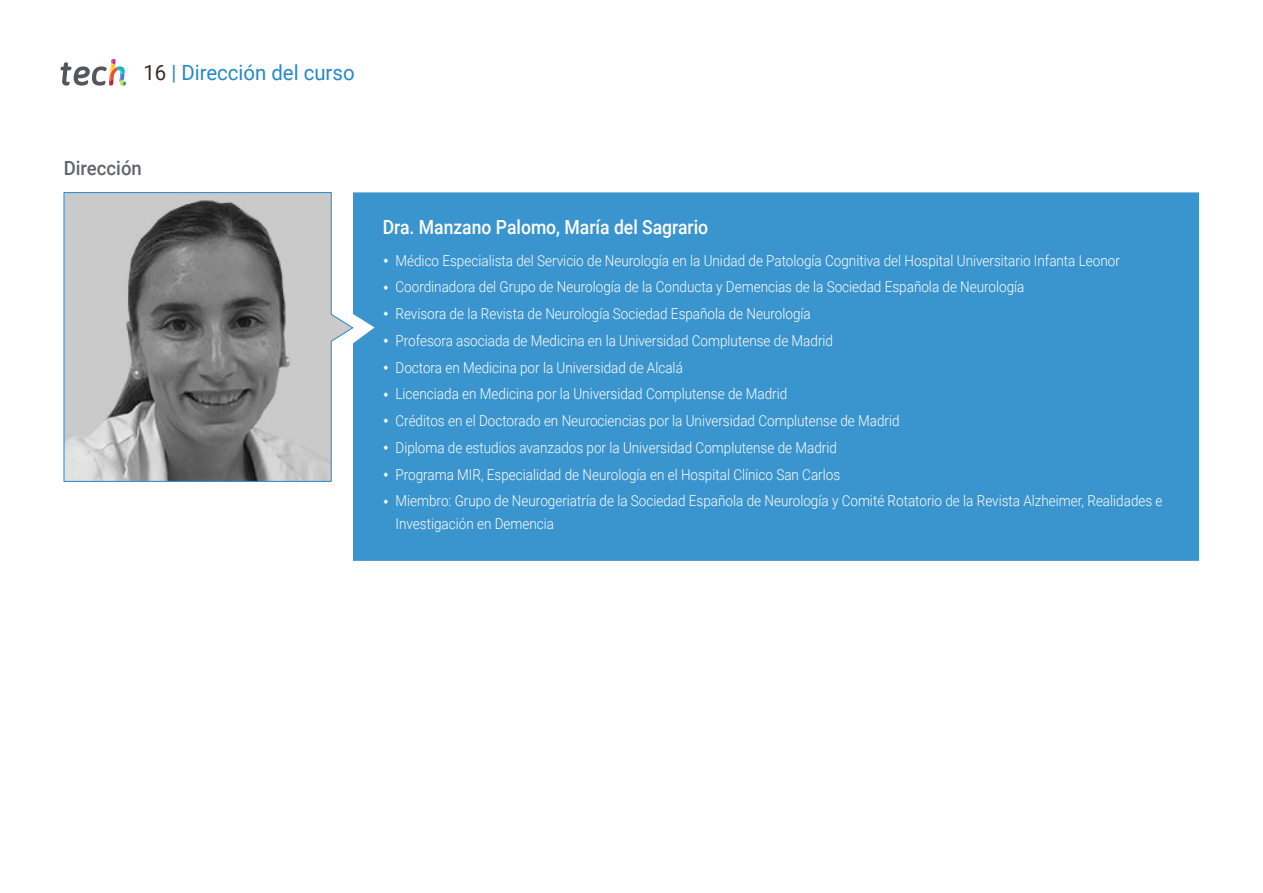
<style>
.page{position:relative;width:1263px;height:893px;background:#fff}
.page>*{position:absolute;margin:0;border:0;box-sizing:border-box;transform-origin:0 0}
.t1{font:21px "Roboto";color:#2488c9}
.t2{font:500 19.5px "Roboto";color:#fff;scale:.9 1}
.t3{font:500 19.5px "Roboto";color:#61646a;scale:.95 1}
.t4{font:300 15px/26.7px "Roboto";color:#fff;scale:.9 1}
.s1{color:#312e20}
</style>
<div class="page">
<svg style="left:61px;top:59px;width:65px;height:27px"></svg>
<div style="left:353px;top:192px;width:846px;height:369px;background:#3a94ce"></div>
<svg style="left:64px;top:192px;width:289px;height:290px;background:#9fa0a1"></svg>
<svg style="left:384px;top:258px;width:4px;height:5px"></svg>
<svg style="left:384px;top:285px;width:4px;height:5px"></svg>
<svg style="left:384px;top:311px;width:4px;height:5px"></svg>
<svg style="left:384px;top:338px;width:4px;height:5px"></svg>
<svg style="left:384px;top:365px;width:4px;height:5px"></svg>
<svg style="left:384px;top:392px;width:4px;height:5px"></svg>
<svg style="left:384px;top:418px;width:4px;height:5px"></svg>
<svg style="left:384px;top:445px;width:4px;height:5px"></svg>
<svg style="left:384px;top:472px;width:4px;height:5px"></svg>
<svg style="left:384px;top:499px;width:4px;height:5px"></svg>
<h1 class="t1" style="left:144px;top:57px;width:213px"><span class="s1">16</span> | Dirección del curso</h1>
<h2 class="t3" style="left:64px;top:155px;width:84px">Dirección</h2>
<h2 class="t2" style="left:383px;top:213px;width:363px">Dra. Manzano Palomo, María del Sagrario</h2>
<p class="t4" style="left:395px;top:246px;width:854px">Médico Especialista del Servicio de Neurología en la Unidad de Patología Cognitiva del Hospital Universitario Infanta Leonor Coordinadora del Grupo de Neurología de la Conducta y Demencias de la Sociedad Española de Neurología<br>Revisora de la Revista de Neurología Sociedad Española de Neurología<br>Profesora asociada de Medicina en la Universidad Complutense de Madrid<br>Doctora en Medicina por la Universidad de Alcalá<br>Licenciada en Medicina por la Universidad Complutense de Madrid<br>Créditos en el Doctorado en Neurociencias por la Universidad Complutense de Madrid<br>Diploma de estudios avanzados por la Universidad Complutense de Madrid<br>Programa MIR, Especialidad de Neurología en el Hospital Clínico San Carlos<br>Miembro: Grupo de Neurogeriatría de la Sociedad Española de Neurología y Comité Rotatorio de la Revista Alzheimer, Realidades e</p>
<p class="t4" style="left:395px;top:510px;width:178px">Investigación en Demencia</p>
</div>
